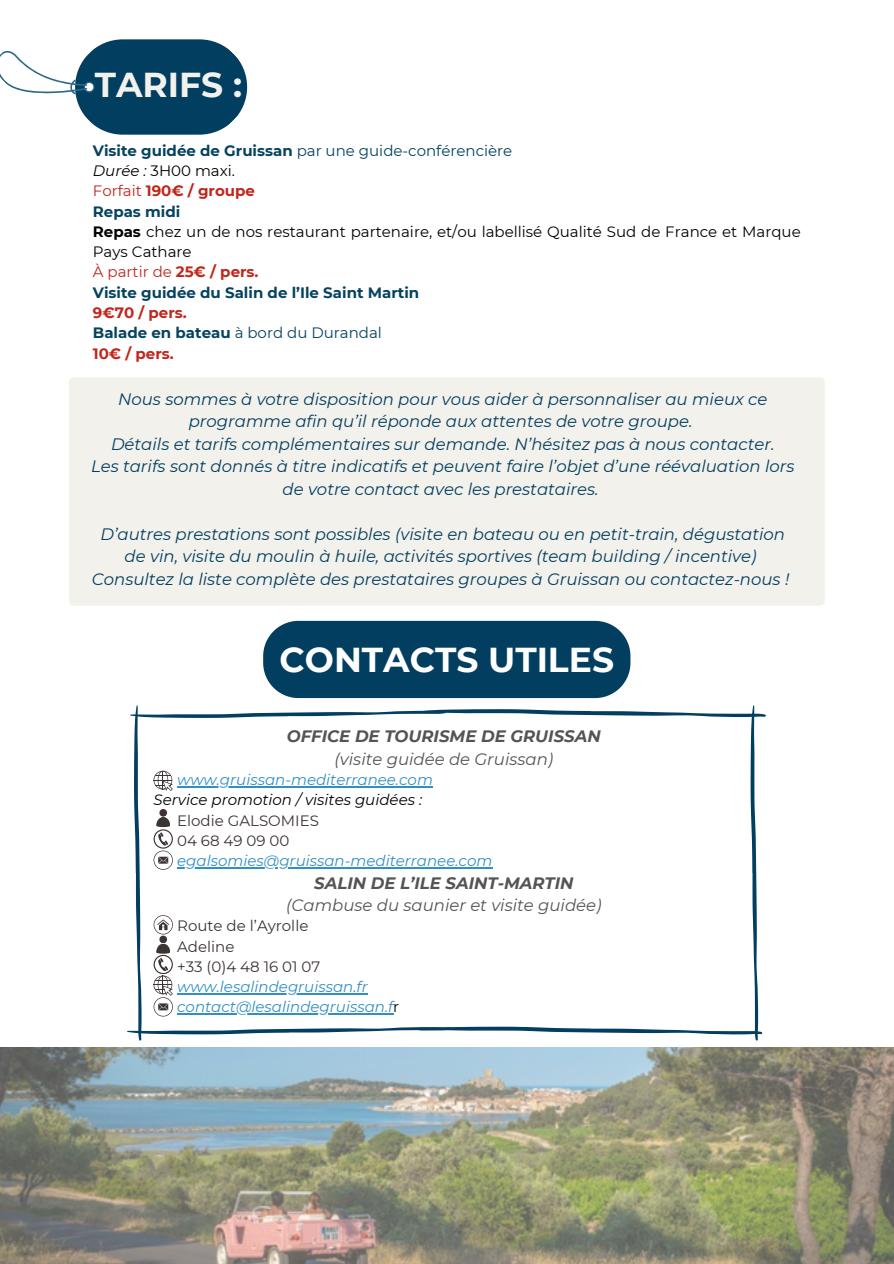
<style>
.page{position:relative;width:894px;height:1264px;background:#fff}
.page>*{position:absolute;margin:0;border:0;box-sizing:border-box;transform-origin:0 0}
.t1{font:700 34.5px "Montserrat";color:#fff}
.t2{font:700 34.5px "Montserrat";color:#f2f1eb}
.t3{font:italic 16.5px/22.5px "Montserrat";color:#023e60;text-align:center}
.t4{font:italic 16.5px "Montserrat";color:#545454}
.t5{font:italic 700 16.5px "Montserrat";color:#545454}
.t6{font:15px/20.2px "Montserrat";color:#000}
.t7{font:italic 15px "Montserrat";color:#3090c6}
.t8{font:15px "Montserrat";color:#054360}
.t9{font:15px "Montserrat";color:#3c3333}
.t10{font:italic 15px/20.2px "Montserrat";color:#010101}
.t11{font:700 15px "Montserrat";color:#054360}
.t12{font:700 15px "Montserrat";color:#c1261c}
.t13{font:15px "Montserrat";color:#c1261c}
.s1{font-weight:700}
.s2{font-style:italic}
.s3{font-weight:400}
.s4{color:#3090c6}
.s5{font-style:normal;color:#010101}
</style>
<div class="page">
<svg style="left:0;top:39px;width:248px;height:96px"></svg>
<img style="left:0;top:1047px;width:893px;height:216px">
<div style="left:263px;top:621px;width:367px;height:77px;background:#023e60"></div>
<div style="left:69px;top:377px;width:755px;height:228px;background:#f2f1eb;border-radius:4px"></div>
<svg style="left:127px;top:705px;width:638px;height:335px"></svg>
<p class="t2" style="left:95px;top:63px;width:149px">TARIFS :</p>
<p class="t8" style="left:93px;top:141px;width:421px"><span class="s1">Visite guidée de Gruissan</span> par une guide-conférencière</p>
<p class="t6" style="left:93px;top:161px;width:144px"><span class="s2">Durée :</span> 3H00 maxi.</p>
<p class="t12" style="left:93px;top:182px;width:164px"><span class="s3">Forfait</span> 190€ / groupe</p>
<p class="t11" style="left:93px;top:202px;width:89px">Repas midi</p>
<p class="t6" style="left:93px;top:221px;width:709px"><span class="s1">Repas</span> chez un de nos restaurant partenaire, et/ou labellisé Qualité Sud de France et Marque<br>Pays Cathare</p>
<p class="t13" style="left:93px;top:263px;width:167px">À partir de <span class="s1">25€ / pers.</span></p>
<p class="t11" style="left:93px;top:283px;width:328px">Visite guidée du Salin de l’Ile Saint Martin</p>
<p class="t12" style="left:93px;top:303px;width:95px">9€70 / pers.</p>
<p class="t8" style="left:93px;top:324px;width:290px"><span class="s1">Balade en bateau</span> à bord du Durandal</p>
<p class="t12" style="left:93px;top:344px;width:82px">10€ / pers.</p>
<p class="t3" style="left:118px;top:387px;width:650px">Nous sommes à votre disposition pour vous aider à personnaliser au mieux ce programme afin qu’il réponde aux attentes de votre groupe.</p>
<p class="t3" style="left:111px;top:432px;width:664px">Détails et tarifs complémentaires sur demande. N’hésitez pas à nous contacter.</p>
<p class="t3" style="left:91px;top:455px;width:704px">Les tarifs sont donnés à titre indicatifs et peuvent faire l’objet d’une réévaluation lors de votre contact avec les prestataires.</p>
<p class="t3" style="left:100px;top:522px;width:686px">D’autres prestations sont possibles (visite en bateau ou en petit-train, dégustation de vin, visite du moulin à huile, activités sportives (team building / incentive)</p>
<p class="t3" style="left:92px;top:567px;width:698px">Consultez la liste complète des prestataires groupes à Gruissan ou contactez-nous !</p>
<h1 class="t1" style="left:279px;top:638px;width:336px">CONTACTS UTILES</h1>
<p class="t5" style="left:287px;top:726px;width:315px">OFFICE DE TOURISME DE GRUISSAN</p>
<h1 class="t4" style="left:334px;top:748px;width:220px">(visite guidée de Gruissan)</h1>
<p class="t10" style="left:153px;top:769px;width:281px;text-indent:24px"><span class="s4">www.gruissan-mediterranee.com<br></span>Service promotion / visites guidées :</p>
<p class="t9" style="left:177px;top:811px;width:143px">Elodie GALSOMIES</p>
<p class="t9" style="left:177px;top:831px;width:114px">04 68 49 09 00</p>
<p class="t7" style="left:177px;top:851px;width:316px">egalsomies@gruissan-mediterranee.com</p>
<p class="t5" style="left:314px;top:872px;width:261px">SALIN DE L’ILE SAINT-MARTIN</p>
<p class="t4" style="left:286px;top:895px;width:317px">(Cambuse du saunier et visite guidée)</p>
<p class="t9" style="left:177px;top:916px;width:133px">Route de l’Ayrolle</p>
<p class="t9" style="left:177px;top:937px;width:59px">Adeline</p>
<p class="t9" style="left:177px;top:957px;width:144px">+33 (0)4 48 16 01 07</p>
<p class="t7" style="left:177px;top:977px;width:192px">www.lesalindegruissan.fr</p>
<p class="t7" style="left:177px;top:997px;width:223px">contact@lesalindegruissan.f<span class="s5">r</span></p>
</div>
